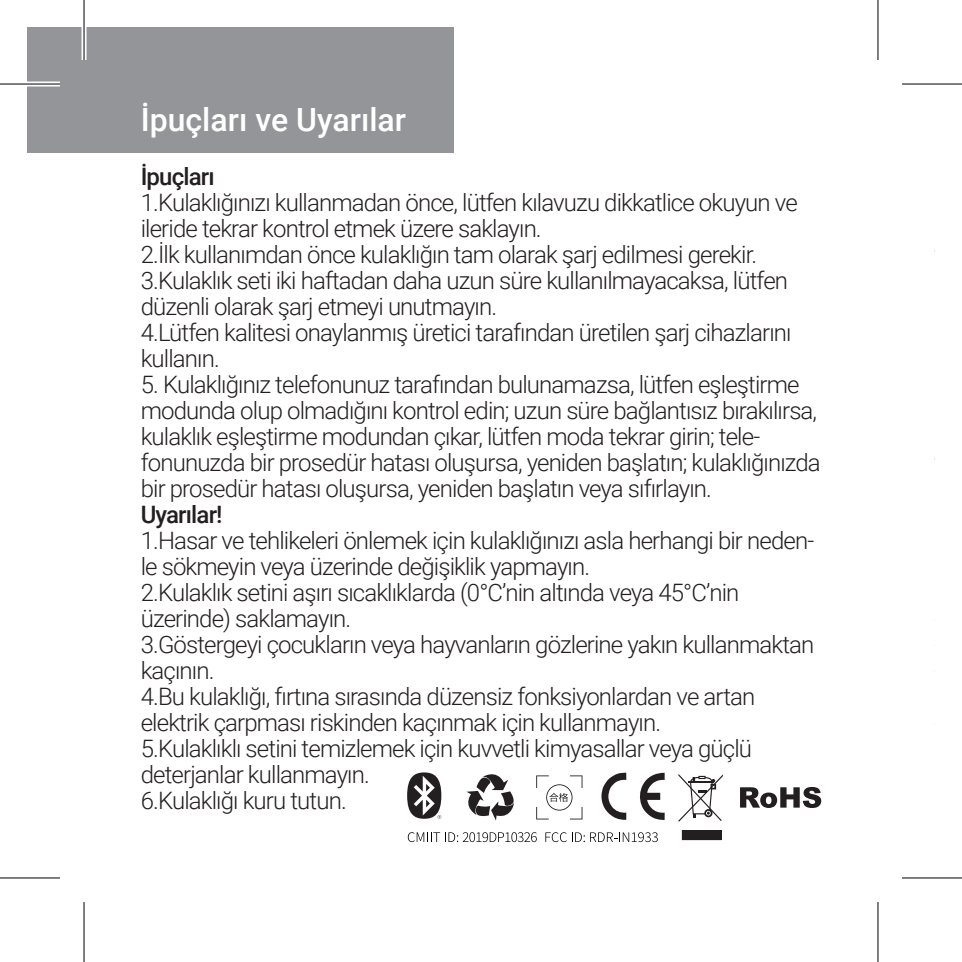
<style>
.page{position:relative;width:962px;height:962px;background:#fff}
.page>*{position:absolute;margin:0;border:0;box-sizing:border-box;transform-origin:0 0}
.t1{font:500 32px "Roboto";color:#fff}
.t2{font:300 24px/26px "Roboto";letter-spacing:-.035em;color:#231f20}
.t3{font:500 24px "Roboto";letter-spacing:-.035em;color:#231f20}
</style>
<div class="page">
<div style="left:27px;top:27px;width:427px;height:126px;background:#939598"></div>
<svg style="left:408px;top:832px;width:129px;height:10px"></svg>
<svg style="left:545px;top:832px;width:113px;height:10px"></svg>
<div style="left:682px;top:830px;width:39px;height:10px;background:#231f20"></div>
<svg style="left:678px;top:774px;width:45px;height:47px"></svg>
<svg style="left:466px;top:774px;width:48px;height:46px"></svg>
<svg style="left:536px;top:775px;width:46px;height:44px"></svg>
<svg style="left:407px;top:772px;width:34px;height:47px"></svg>
<svg style="left:640px;top:773px;width:24px;height:47px"></svg>
<svg style="left:601px;top:772px;width:25px;height:48px"></svg>
<svg style="left:740px;top:787px;width:81px;height:21px"></svg>
<div style="left:0;top:81px;width:60px;height:5px;background:#fff"></div>
<svg style="left:0;top:878px;width:60px;height:1px"></svg>
<svg style="left:902px;top:878px;width:60px;height:1px"></svg>
<hr style="left:82px;top:0;width:4px;height:60px;background:#fff">
<svg style="left:878px;top:0;width:1px;height:60px"></svg>
<svg style="left:878px;top:902px;width:1px;height:60px"></svg>
<hr style="left:0;top:83px;width:60px;height:2px;background:#000">
<hr style="left:902px;top:83px;width:60px;height:2px;background:#000">
<hr style="left:0;top:877px;width:60px;height:1px;background:#000">
<hr style="left:902px;top:877px;width:60px;height:1px;background:#000">
<hr style="left:83px;top:0;width:2px;height:60px;background:#000">
<hr style="left:83px;top:902px;width:2px;height:60px;background:#000">
<hr style="left:877px;top:0;width:1px;height:60px;background:#000">
<hr style="left:877px;top:902px;width:1px;height:60px;background:#000">
<p class="t1" style="left:141px;top:97px;width:267px">İpuçları ve Uyarılar</p>
<p class="t3" style="left:141px;top:159px;width:75px">İpuçları</p>
<p class="t2" style="left:141px;top:188px;width:658px">1.Kulaklığınızı kullanmadan önce, lütfen kılavuzu dikkatlice okuyun ve ileride tekrar kontrol etmek üzere saklayın.</p>
<p class="t2" style="left:141px;top:240px;width:618px">2.İlk kullanımdan önce kulaklığın tam olarak şarj edilmesi gerekir.</p>
<p class="t2" style="left:141px;top:266px;width:649px">3.Kulaklık seti iki haftadan daha uzun süre kullanılmayacaksa, lütfen düzenli olarak şarj etmeyi unutmayın.</p>
<p class="t2" style="left:141px;top:318px;width:652px">4.Lütfen kalitesi onaylanmış üretici tarafından üretilen şarj cihazlarını kullanın.</p>
<p class="t2" style="left:141px;top:370px;width:681px">5. Kulaklığınız telefonunuz tarafından bulunamazsa, lütfen eşleştirme modunda olup olmadığını kontrol edin; uzun süre bağlantısız bırakılırsa, kulaklık eşleştirme modundan çıkar, lütfen moda tekrar girin; tele&shy;fonunuzda bir prosedür hatası oluşursa, yeniden başlatın; kulaklığınızda bir prosedür hatası oluşursa, yeniden başlatın veya sıfırlayın.</p>
<p class="t3" style="left:141px;top:497px;width:83px">Uyarılar!</p>
<p class="t2" style="left:141px;top:526px;width:675px">1.Hasar ve tehlikeleri önlemek için kulaklığınızı asla herhangi bir neden&shy;le sökmeyin veya üzerinde değişiklik yapmayın.</p>
<p class="t2" style="left:141px;top:578px;width:600px">2.Kulaklık setini aşırı sıcaklıklarda (0°C’nin altında veya 45°C’nin üzerinde) saklamayın.</p>
<p class="t2" style="left:141px;top:630px;width:675px">3.Göstergeyi çocukların veya hayvanların gözlerine yakın kullanmaktan kaçının.</p>
<p class="t2" style="left:141px;top:682px;width:616px">4.Bu kulaklığı, fırtına sırasında düzensiz fonksiyonlardan ve artan elektrik çarpması riskinden kaçınmak için kullanmayın.</p>
<p class="t2" style="left:141px;top:734px;width:613px">5.Kulaklıklı setini temizlemek için kuvvetli kimyasallar veya güçlü deterjanlar kullanmayın.</p>
<p class="t2" style="left:141px;top:786px;width:207px">6.Kulaklığı kuru tutun.</p>
</div>
